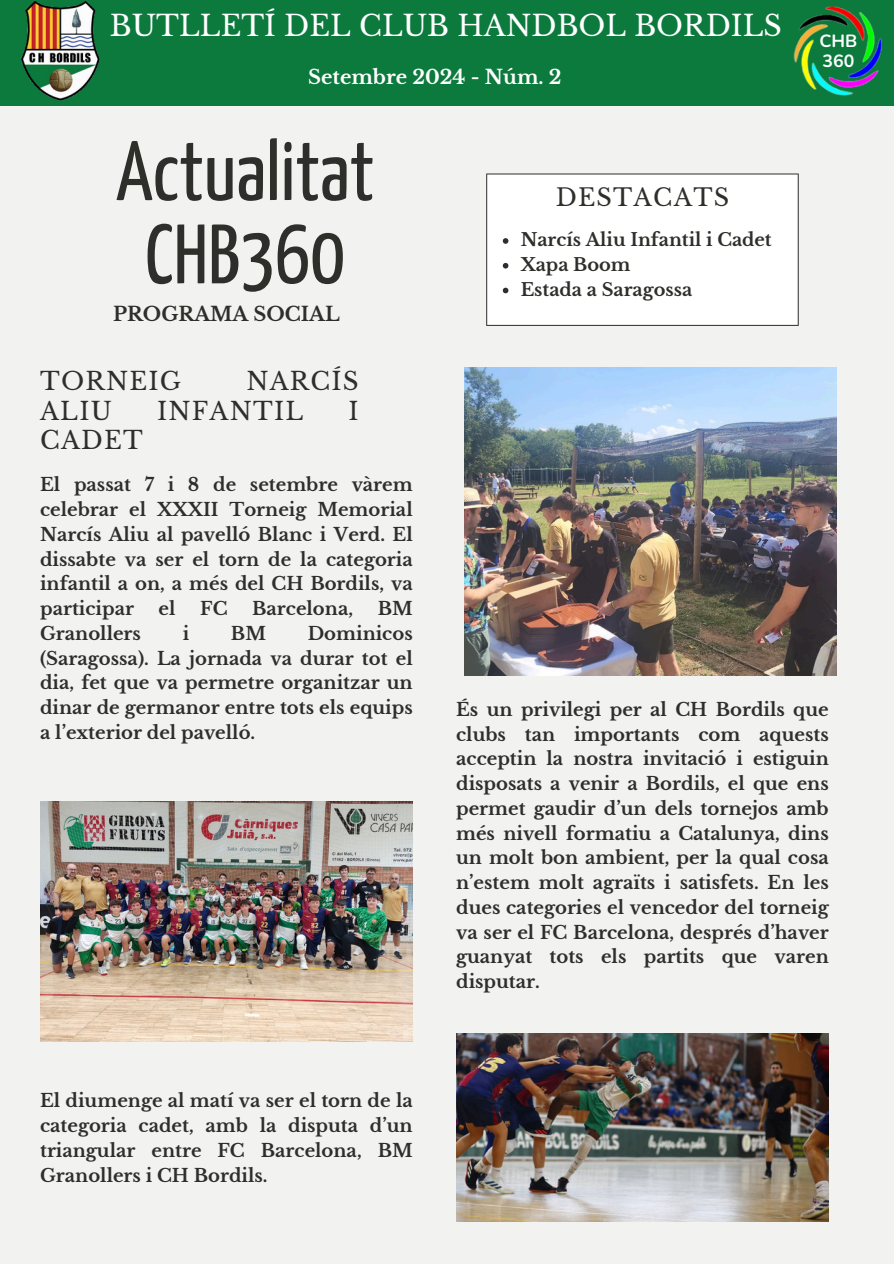
<style>
.page{position:relative;width:894px;height:1264px;background:#fff}
.page>*{position:absolute;margin:0;border:0;box-sizing:border-box;transform-origin:0 0}
.t1{font:84px/83.2px "Yanone Kaffeesatz";color:#2e2e2a;text-align:center}
.t2{font:28.5px "Libre Baskerville";color:#fff}
.t3{font:24.6px "Libre Baskerville";letter-spacing:.05em;color:#2e2e2a}
.t4{font:23.85px "Libre Baskerville";letter-spacing:.05em;color:#2e2e2a}
.t5{font:700 19.5px "Libre Baskerville";color:#fff}
.t6{font:700 19.5px "Libre Baskerville";color:#2e2e2a}
.t7{font:700 18px/24.8px "Libre Baskerville";color:#2e2e2a;text-align:justify}
.t8{font:700 17.85px "Libre Baskerville";color:#2e2e2a}
.t9{font:700 17.7px/19.5px "Nunito";color:#fff}
</style>
<div class="page">
<div style="left:0;top:0;width:893px;height:1263px;background:#f2f3f0"></div>
<div style="left:486px;top:173px;width:312px;height:153px;background:#fff"></div>
<img style="left:464px;top:368px;width:372px;height:307px">
<svg style="left:502px;top:238px;width:6px;height:6px"></svg>
<svg style="left:502px;top:263px;width:6px;height:5px"></svg>
<svg style="left:502px;top:288px;width:6px;height:5px"></svg>
<div style="left:0;top:0;width:893px;height:106px;background:#0c7a3d"></div>
<img style="left:21px;top:0;width:79px;height:101px">
<img style="left:793px;top:6px;width:89px;height:90px">
<img style="left:456px;top:1033px;width:372px;height:188px">
<img style="left:40px;top:801px;width:372px;height:240px">
<p class="t2" style="left:110px;top:9px;width:673px">BUTLLETÍ DEL CLUB HANDBOL BORDILS</p>
<h5 class="t5" style="left:308px;top:65px;width:255px">Setembre 2024 - Núm. 2</h5>
<h3 class="t1" style="left:116px;top:136px;width:259px">Actualitat<br>CHB360</h3>
<h5 class="t6" style="left:113px;top:302px;width:228px">PROGRAMA SOCIAL</h5>
<h2 class="t3" style="left:40px;top:366px;width:143px">TORNEIG</h2>
<h2 class="t3" style="left:246px;top:366px;width:114px">NARCÍS</h2>
<h2 class="t3" style="left:40px;top:396px;width:73px">ALIU</h2>
<h2 class="t3" style="left:157px;top:396px;width:148px">INFANTIL</h2>
<h2 class="t3" style="left:348px;top:396px;width:12px">I</h2>
<h2 class="t3" style="left:40px;top:425px;width:104px">CADET</h2>
<p class="t7" style="left:40px;top:472px;width:374px">El passat 7 i 8 de setembre vàrem celebrar el XXXII Torneig Memorial Narcís Aliu al pavelló Blanc i Verd. El dissabte va ser el torn de la categoria infantil a on, a més del CH Bordils, va participar</p>
<p class="t7" style="left:159px;top:596px;width:18px">el</p>
<p class="t7" style="left:200px;top:596px;width:29px">FC</p>
<p class="t7" style="left:252px;top:596px;width:102px">Barcelona,</p>
<p class="t7" style="left:377px;top:596px;width:37px">BM</p>
<p class="t4" style="left:555px;top:183px;width:175px">DESTACATS</p>
<h4 class="t8" style="left:520px;top:229px;width:252px">Narcís Aliu Infantil i Cadet</h4>
<h1 class="t8" style="left:520px;top:253px;width:111px">Xapa Boom</h1>
<h4 class="t8" style="left:520px;top:278px;width:173px">Estada a Saragossa</h4>
<h3 class="t9" style="left:819px;top:32px;width:39px">CHB<br>360</h3>
<p class="t7" style="left:40px;top:621px;width:374px;text-indent:267px">Dominicos (Saragossa). La jornada va durar tot el dia, fet que va permetre organitzar un dinar de germanor entre tots els equips a l’exterior del pavelló.</p>
<p class="t7" style="left:40px;top:621px;width:102px">Granollers</p>
<p class="t7" style="left:183px;top:621px;width:8px">i</p>
<p class="t7" style="left:231px;top:621px;width:37px">BM</p>
<h5 class="t7" style="left:40px;top:1088px;width:374px">El diumenge al matí va ser el torn de la categoria cadet, amb la disputa d’un triangular entre FC Barcelona, BM Granollers i CH Bordils.</h5>
<h5 class="t7" style="left:456px;top:697px;width:374px">És un privilegi per al CH Bordils que clubs tan importants com aquests acceptin la nostra invitació i estiguin disposats a venir a Bordils, el que ens permet gaudir d’un dels tornejos amb més nivell formatiu a Catalunya, dins un molt bon ambient, per la qual cosa n’estem molt agraïts i satisfets. En les dues categories el vencedor del torneig va ser el FC Barcelona, després d’haver guanyat tots els partits que varen disputar.</h5>
</div>
